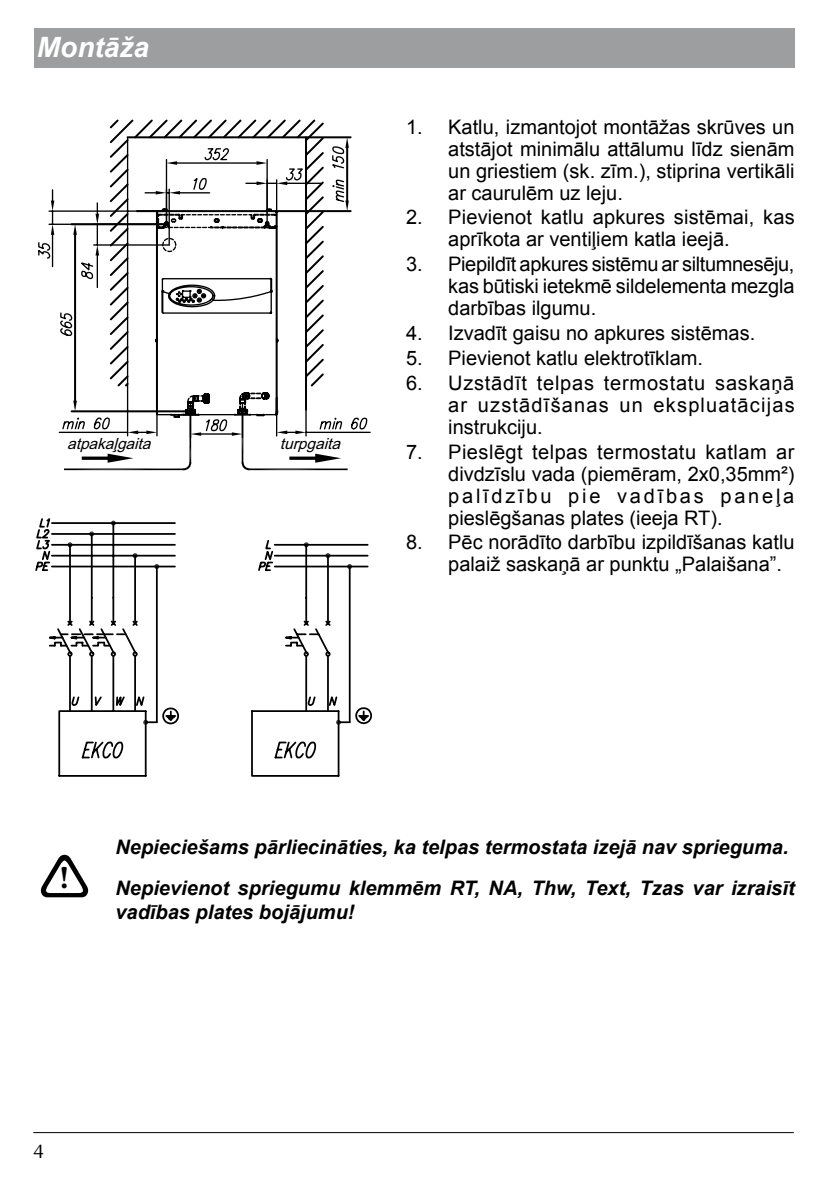
<style>
.page{position:relative;width:840px;height:1191px;background:#fff}
.page>*{position:absolute;margin:0;border:0;box-sizing:border-box;transform-origin:0 0}
.t1{font:700 31.8px "Minion Pro";color:#000}
.t2{font:italic 700 28px "Arial";color:#fff}
.t3{font:20px/22px "Arial";color:#000;text-align:justify}
.t4{font:italic 700 20px/41px "Arial";color:#000}
.t5{font:20px "Ottawa";color:#000}
.t6{font:italic 15.4px "Arial";color:#000}
</style>
<div class="page">
<hr style="left:33px;top:1132px;width:760px;height:1px;background:#000">
<div style="left:34px;top:28px;width:760px;height:40px;background:#9c9e9f"></div>
<svg style="left:109px;top:120px;width:215px;height:16px"></svg>
<hr style="left:306px;top:136px;width:44px;height:2px;background:#000">
<svg style="left:38px;top:137px;width:333px;height:333px"></svg>
<svg style="left:35px;top:518px;width:337px;height:259px"></svg>
<h2 class="t2" style="left:37px;top:29px;width:113px">Montāža</h2>
<p class="t6" style="left:67px;top:433px;width:90px">atpakaļgaita</p>
<p class="t6" style="left:280px;top:433px;width:67px">turpgaita</p>
<p class="t3" style="left:448px;top:116px;width:347px;text-indent:-42px">1. Katlu, izmantojot montāžas skrūves un atstājot minimālu attālumu līdz sienām un griestiem (sk. zīm.), stiprina vertikāli ar caurulēm uz leju.</p>
<p class="t3" style="left:448px;top:207px;width:348px;text-indent:-42px">2. Pievienot katlu apkures sistēmai, kas aprīkota ar ventiļiem katla ieejā.</p>
<p class="t3" style="left:448px;top:253px;width:347px;text-indent:-42px">3. Piepildīt apkures sistēmu ar siltumnesēju, kas būtiski ietekmē sildelementa mezgla darbības ilgumu.</p>
<p class="t3" style="left:406px;top:322px;width:350px">4. Izvadīt gaisu no apkures sistēmas.</p>
<p class="t3" style="left:406px;top:347px;width:298px">5. Pievienot katlu elektrotīklam.</p>
<p class="t3" style="left:448px;top:372px;width:348px;text-indent:-42px">6. Uzstādīt telpas termostatu saskaņā ar uzstādīšanas un ekspluatācijas instrukciju.</p>
<p class="t3" style="left:448px;top:441px;width:347px;text-indent:-42px">7. Pieslēgt telpas termostatu katlam ar divdzīslu vada (piemēram, 2x0,35mm²) palīdzību pie vadības paneļa pieslēgšanas plates (ieeja RT).</p>
<p class="t3" style="left:448px;top:531px;width:347px;text-indent:-42px">8. Pēc norādīto darbību izpildīšanas katlu palaiž saskaņā ar punktu „Palaišana”.</p>
<h1 class="t1" style="left:60px;top:856px;width:11px">!</h1>
<p class="t4" style="left:115px;top:827px;width:680px">Nepieciešams pārliecināties, ka telpas termostata izejā nav sprieguma.<br>Nepievienot spriegumu klemmēm RT, NA, Thw, Text, Tzas var izraisīt</p>
<p class="t4" style="left:115px;top:892px;width:240px">vadības plates bojājumu!</p>
<p class="t5" style="left:33px;top:1139px;width:13px">4</p>
</div>
